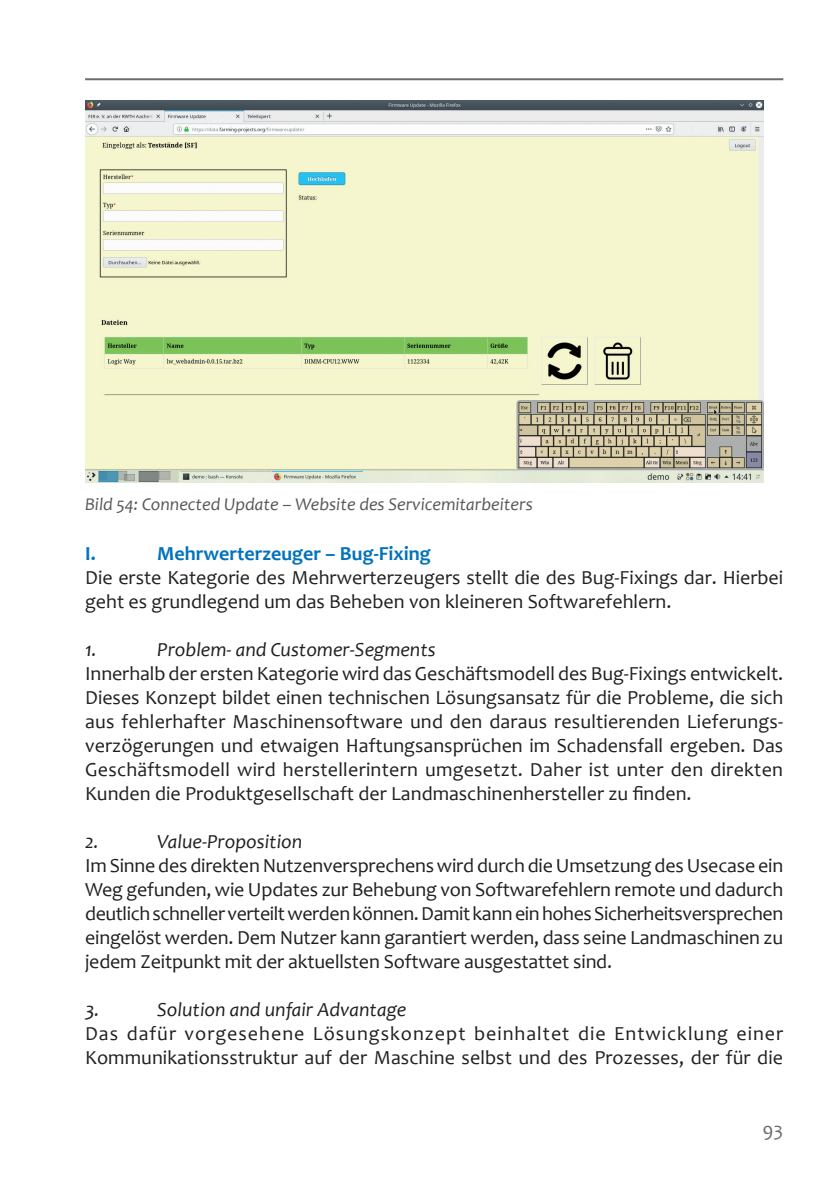
<style>
.page{position:relative;width:840px;height:1191px;background:#fff}
.page>*{position:absolute;margin:0;border:0;box-sizing:border-box;transform-origin:0 0}
.t1{font:20px/24px "Candara";color:#231f20}
.t2{font:italic 20px "Candara";color:#231f20}
.t3{font:700 20px "Candara";color:#0072bc}
.t4{font:20px "Candara";color:#6c6d70}
.Edition_Bildbeschrif{font:italic 18px "Candara";color:#57585a}
</style>
<div class="page">
<hr style="left:85px;top:78px;width:697px;height:2px;background:#6c6d70">
<img style="left:85px;top:100px;width:678px;height:382px">
<p class="Edition_Bildbeschrif" style="left:85px;top:492px;width:449px">Bild 54: Connected Update – Website des Servicemitarbeiters</p>
<p class="t3" style="left:85px;top:541px;width:12px">I.</p>
<p class="t3" style="left:157px;top:541px;width:275px">Mehrwerterzeuger – Bug-Fixing</p>
<p class="t1" style="left:85px;top:565px;width:699px">Die erste Kategorie des Mehrwerterzeugers stellt die des Bug-Fixings dar. Hierbei geht es grundlegend um das Beheben von kleineren Softwarefehlern.</p>
<p class="t2" style="left:85px;top:637px;width:13px">1.</p>
<p class="t2" style="left:157px;top:637px;width:280px">Problem- and Customer-Segments</p>
<p class="t1" style="left:85px;top:661px;width:699px;text-align:justify">Innerhalb der ersten Kategorie wird das Geschäftsmodell des Bug-Fixings entwickelt.<br>Dieses Konzept bildet einen technischen Lösungsansatz für die Probleme, die sich aus fehlerhafter Maschinensoftware und den daraus resultierenden Lieferungs&shy;verzögerungen und etwaigen Haftungsansprüchen im Schadensfall ergeben. Das Geschäftsmodell wird herstellerintern umgesetzt. Daher ist unter den direkten Kunden die Produktgesellschaft der Landmaschinenhersteller zu finden.</p>
<p class="t2" style="left:85px;top:829px;width:15px">2.</p>
<p class="t2" style="left:157px;top:829px;width:146px">Value-Proposition</p>
<p class="t1" style="left:85px;top:853px;width:699px;text-align:justify">Im Sinne des direkten Nutzenversprechens wird durch die Umsetzung des Usecase ein Weg gefunden, wie Updates zur Behebung von Softwarefehlern remote und dadurch deutlich schneller verteilt werden können. Damit kann ein hohes Sicherheitsversprechen eingelöst werden. Dem Nutzer kann garantiert werden, dass seine Landmaschinen zu jedem Zeitpunkt mit der aktuellsten Software ausgestattet sind.</p>
<p class="t2" style="left:85px;top:997px;width:16px">3.</p>
<p class="t2" style="left:157px;top:997px;width:250px">Solution and unfair Advantage</p>
<p class="t1" style="left:85px;top:1021px;width:699px">Das dafür vorgesehene Lösungskonzept beinhaltet die Entwicklung einer<br>Kommunikationsstruktur auf der Maschine selbst und des Prozesses, der für die</p>
<p class="t4" style="left:762px;top:1117px;width:22px">93</p>
</div>
